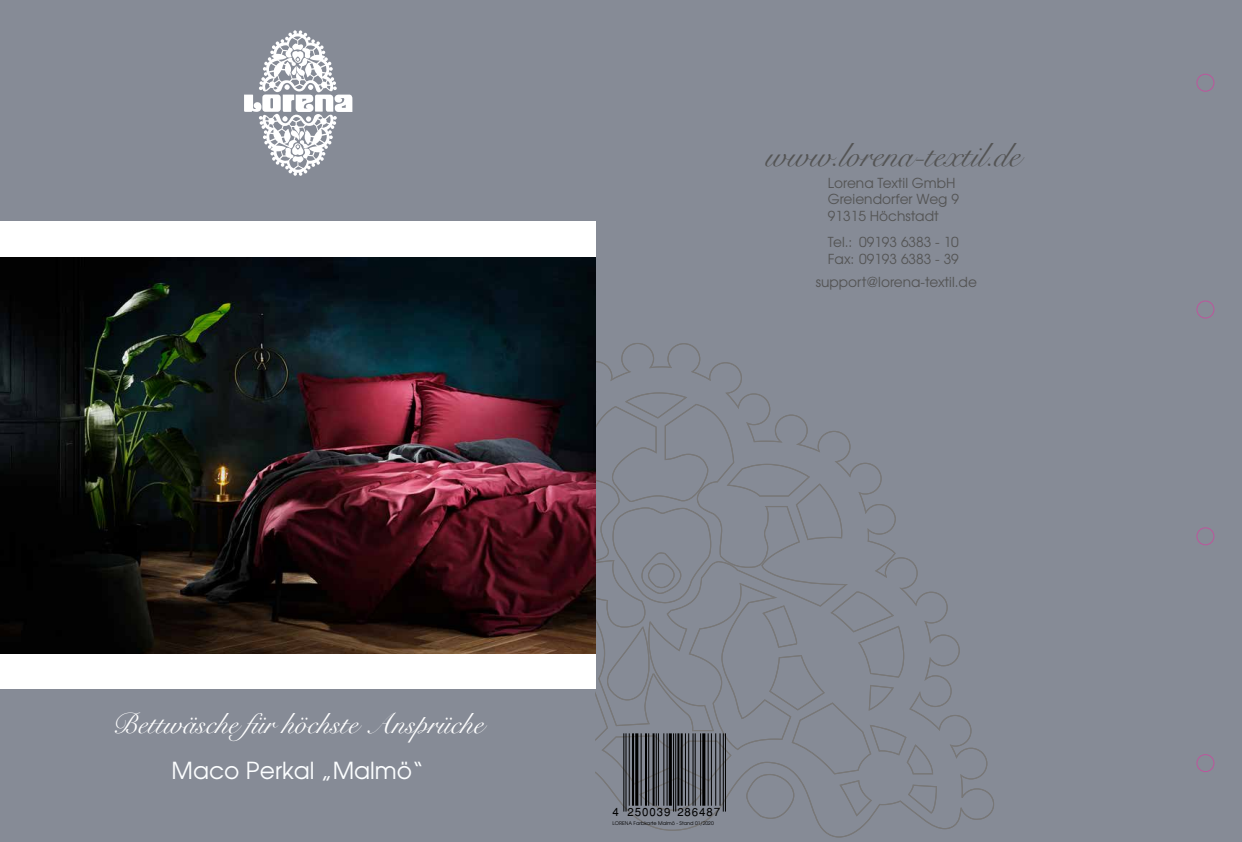
<style>
.page{position:relative;width:1242px;height:842px;background:#868b96}
.page>*{position:absolute;margin:0;border:0;box-sizing:border-box;transform-origin:0 0}
.t1{font:33.5px "Snell Roundhand Script";color:#545454}
.t2{font:29.1px "Snell Roundhand Script";color:#fff}
.t3{font:23.4px "Avant Garde";color:#fcfeff}
.t4{font:13.7px/16.5px "Te X Gyre Adventor";color:#545454}
.t5{font:11.4px "Helvetica";letter-spacing:.085em;color:#000}
.t6{font:5px "Avant Garde";color:#000}
</style>
<div class="page">
<svg style="left:595px;top:513px;width:399px;height:324px"></svg>
<svg style="left:595px;top:343px;width:299px;height:227px"></svg>
<svg style="left:1196px;top:74px;width:18px;height:698px"></svg>
<svg style="left:244px;top:30px;width:108px;height:146px"></svg>
<div style="left:0;top:653px;width:595px;height:36px;background:#fff"></div>
<div style="left:0;top:222px;width:595px;height:35px;background:#fff"></div>
<img style="left:0;top:257px;width:595px;height:396px">
<hr style="left:629px;top:733px;width:1px;height:73px;background:#000">
<hr style="left:625px;top:733px;width:1px;height:78px;background:#000">
<hr style="left:623px;top:733px;width:1px;height:78px;background:#000">
<hr style="left:632px;top:733px;width:2px;height:73px;background:#000">
<hr style="left:635px;top:733px;width:3px;height:73px;background:#000">
<hr style="left:640px;top:733px;width:1px;height:73px;background:#000">
<hr style="left:645px;top:733px;width:2px;height:73px;background:#000">
<hr style="left:648px;top:733px;width:1px;height:73px;background:#000">
<hr style="left:652px;top:733px;width:2px;height:73px;background:#000">
<hr style="left:666px;top:733px;width:1px;height:73px;background:#000">
<hr style="left:663px;top:733px;width:1px;height:73px;background:#000">
<hr style="left:658px;top:733px;width:1px;height:73px;background:#000">
<hr style="left:656px;top:733px;width:1px;height:73px;background:#000">
<hr style="left:669px;top:733px;width:3px;height:73px;background:#000">
<hr style="left:675px;top:733px;width:1px;height:78px;background:#000">
<hr style="left:673px;top:733px;width:1px;height:78px;background:#000">
<hr style="left:680px;top:733px;width:2px;height:73px;background:#000">
<hr style="left:677px;top:733px;width:2px;height:73px;background:#000">
<hr style="left:700px;top:733px;width:1px;height:73px;background:#000">
<hr style="left:694px;top:733px;width:1px;height:73px;background:#000">
<hr style="left:692px;top:733px;width:1px;height:73px;background:#000">
<hr style="left:688px;top:733px;width:1px;height:73px;background:#000">
<hr style="left:685px;top:733px;width:1px;height:73px;background:#000">
<hr style="left:702px;top:733px;width:3px;height:73px;background:#000">
<hr style="left:725px;top:733px;width:1px;height:78px;background:#000">
<hr style="left:723px;top:733px;width:1px;height:78px;background:#000">
<hr style="left:719px;top:733px;width:1px;height:73px;background:#000">
<hr style="left:715px;top:733px;width:1px;height:73px;background:#000">
<hr style="left:711px;top:733px;width:1px;height:73px;background:#000">
<hr style="left:707px;top:733px;width:1px;height:73px;background:#000">
<h1 class="t1" style="left:765px;top:136px;width:256px">www.lorena-textil.de</h1>
<p class="t4" style="left:828px;top:174px;width:132px">Lorena Textil GmbH<br>Greiendorfer Weg 9<br>91315 Höchstadt</p>
<p class="t4" style="left:828px;top:233px;width:132px">Tel.: 09193 6383 - 10<br>Fax: 09193 6383 - 39</p>
<p class="t4" style="left:815px;top:273px;width:163px">support@lorena-textil.de</p>
<h2 class="t2" style="left:112px;top:707px;width:373px">Bettwäsche für höchste Ansprüche</h2>
<h3 class="t3" style="left:171px;top:755px;width:254px">Maco Perkal „Malmö“</h3>
<p class="t5" style="left:612px;top:805px;width:109px">4 250039 286487</p>
<p class="t6" style="left:612px;top:820px;width:103px">LORENA Farbkarte Malmö - Stand 01/2020</p>
</div>
